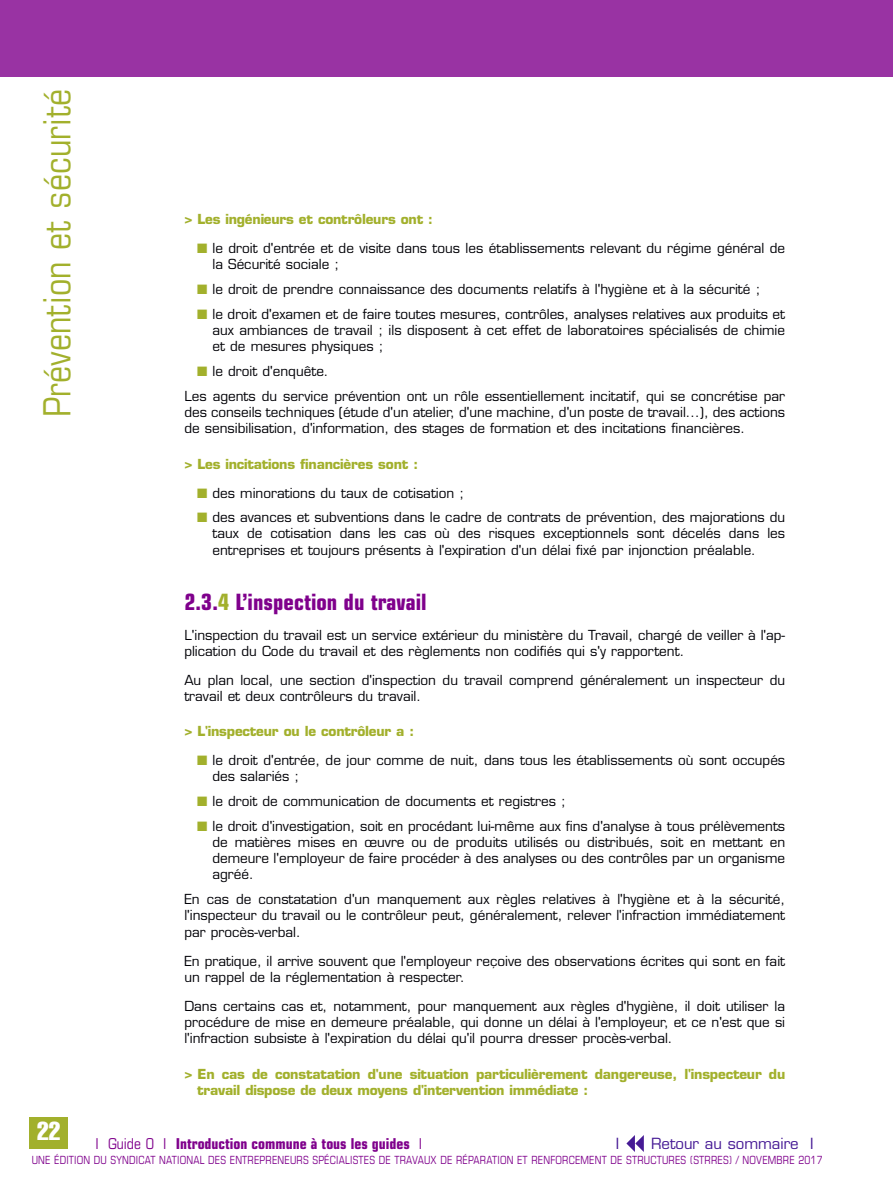
<style>
.page{position:relative;width:893px;height:1191px;background:#fff}
.page>*{position:absolute;margin:0;border:0;box-sizing:border-box;transform-origin:0 0}
.t1{font:condensed 37.5px "Eurostile";color:#a2b02c}
.t2{font:extra-condensed 25.5px "Helvetica Com";color:#fff}
.t3{font:700 condensed 22.5px "Eurostile";color:#7f008c}
.t4{font:700 condensed 15px "Eurostile";color:#7f008c}
.t5{font:15px "Eurostile";color:#461a95}
.t6{font:13.5px/16.2px "Eurostile";color:#000006}
.t7{font:700 13.5px/16.2px "Eurostile";letter-spacing:-.015em;color:#a2b02c}
.t8{font:condensed 11.25px "Eurostile";letter-spacing:.015em;color:#7f008c;scale:.95 1}
.s1{color:#a2b02c}
.s2{font-weight:400}
</style>
<div class="page">
<div style="left:30px;top:1116px;width:38px;height:32px;background:#a2b02c"></div>
<div style="left:0;top:0;width:893px;height:77px;background:#9933a3"></div>
<svg style="left:626px;top:1135px;width:18px;height:17px"></svg>
<h1 class="t1" style="left:43px;top:417px;width:330px;rotate:-90deg">Prévention et sécurité</h1>
<p class="t7" style="left:184px;top:213px;width:250px">&gt; Les ingénieurs et contrôleurs ont :</p>
<p class="t6" style="left:212px;top:242px;width:574px;text-indent:-15px"><span class="s1">■</span> le droit d'entrée et de visite dans tous les établissements relevant du régime général de la Sécurité sociale ;</p>
<p class="t6" style="left:197px;top:283px;width:565px"><span class="s1">■</span> le droit de prendre connaissance des documents relatifs à l'hygiène et à la sécurité ;</p>
<p class="t6" style="left:212px;top:307px;width:574px;text-align:justify;text-indent:-15px"><span class="s1">■</span> le droit d'examen et de faire toutes mesures, contrôles, analyses relatives aux produits et aux ambiances de travail ; ils disposent à cet effet de laboratoires spécialisés de chimie et de mesures physiques ;</p>
<p class="t6" style="left:184px;top:360px;width:602px;line-height:24.6px;text-indent:13px"><span class="s1">■</span> le droit d'enquête.<br>Les agents du service prévention ont un rôle essentiellement incitatif, qui se concrétise par</p>
<p class="t6" style="left:184px;top:405px;width:602px">des conseils techniques (étude d'un atelier, d'une machine, d'un poste de travail...), des actions de sensibilisation, d'information, des stages de formation et des incitations financières.</p>
<p class="t7" style="left:184px;top:457px;width:235px">&gt; Les incitations financières sont :</p>
<p class="t6" style="left:197px;top:486px;width:269px"><span class="s1">■</span> des minorations du taux de cotisation ;</p>
<p class="t6" style="left:212px;top:510px;width:574px;text-align:justify;text-indent:-15px"><span class="s1">■</span> des avances et subventions dans le cadre de contrats de prévention, des majorations du taux de cotisation dans les cas où des risques exceptionnels sont décelés dans les entreprises et toujours présents à l'expiration d'un délai fixé par injonction préalable.</p>
<h3 class="t3" style="left:184px;top:594px;width:244px">2.3.<span class="s1">4</span> L’inspection du travail</h3>
<p class="t6" style="left:184px;top:628px;width:602px">L'inspection du travail est un service extérieur du ministère du Travail, chargé de veiller à l'ap&shy;plication du Code du travail et des règlements non codifiés qui s'y rapportent.</p>
<p class="t6" style="left:184px;top:673px;width:602px">Au plan local, une section d'inspection du travail comprend généralement un inspecteur du travail et deux contrôleurs du travail.</p>
<p class="t7" style="left:184px;top:724px;width:231px">&gt; L'inspecteur ou le contrôleur a :</p>
<p class="t6" style="left:212px;top:754px;width:574px;text-indent:-15px"><span class="s1">■</span> le droit d'entrée, de jour comme de nuit, dans tous les établissements où sont occupés des salariés ;</p>
<p class="t6" style="left:197px;top:794px;width:370px"><span class="s1">■</span> le droit de communication de documents et registres ;</p>
<p class="t6" style="left:212px;top:819px;width:574px;text-align:justify;text-indent:-15px"><span class="s1">■</span> le droit d'investigation, soit en procédant lui-même aux fins d'analyse à tous prélèvements de matières mises en œuvre ou de produits utilisés ou distribués, soit en mettant en demeure l'employeur de faire procéder à des analyses ou des contrôles par un organisme agréé.</p>
<p class="t6" style="left:184px;top:892px;width:602px;text-align:justify">En cas de constatation d'un manquement aux règles relatives à l'hygiène et à la sécurité, l'inspecteur du travail ou le contrôleur peut, généralement, relever l'infraction immédiatement par procès-verbal.</p>
<p class="t6" style="left:184px;top:954px;width:602px">En pratique, il arrive souvent que l'employeur reçoive des observations écrites qui sont en fait un rappel de la réglementation à respecter.</p>
<p class="t6" style="left:184px;top:999px;width:602px;text-align:justify">Dans certains cas et, notamment, pour manquement aux règles d'hygiène, il doit utiliser la procédure de mise en demeure préalable, qui donne un délai à l'employeur, et ce n'est que si l'infraction subsiste à l'expiration du délai qu'il pourra dresser procès-verbal.</p>
<p class="t7" style="left:197px;top:1066px;width:589px;text-indent:-13px">&gt; En cas de constatation d'une situation particulièrement dangereuse, l'inspecteur du travail dispose de deux moyens d'intervention immédiate :</p>
<h2 class="t2" style="left:37px;top:1114px;width:25px">22</h2>
<p class="t5" style="left:616px;top:1137px;width:5px">I</p>
<p class="t5" style="left:651px;top:1137px;width:164px">Retour au sommaire I</p>
<p class="t4" style="left:96px;top:1138px;width:328px"><span class="s2">I Guide 0 I</span> Introduction commune à tous les guides <span class="s2">I</span></p>
<p class="t8" style="left:32px;top:1156px;width:834px">UNE ÉDITION DU SYNDICAT NATIONAL DES ENTREPRENEURS SPÉCIALISTES DE TRAVAUX DE RÉPARATION ET RENFORCEMENT DE STRUCTURES (STRRES) / NOVEMBRE 2017</p>
</div>
